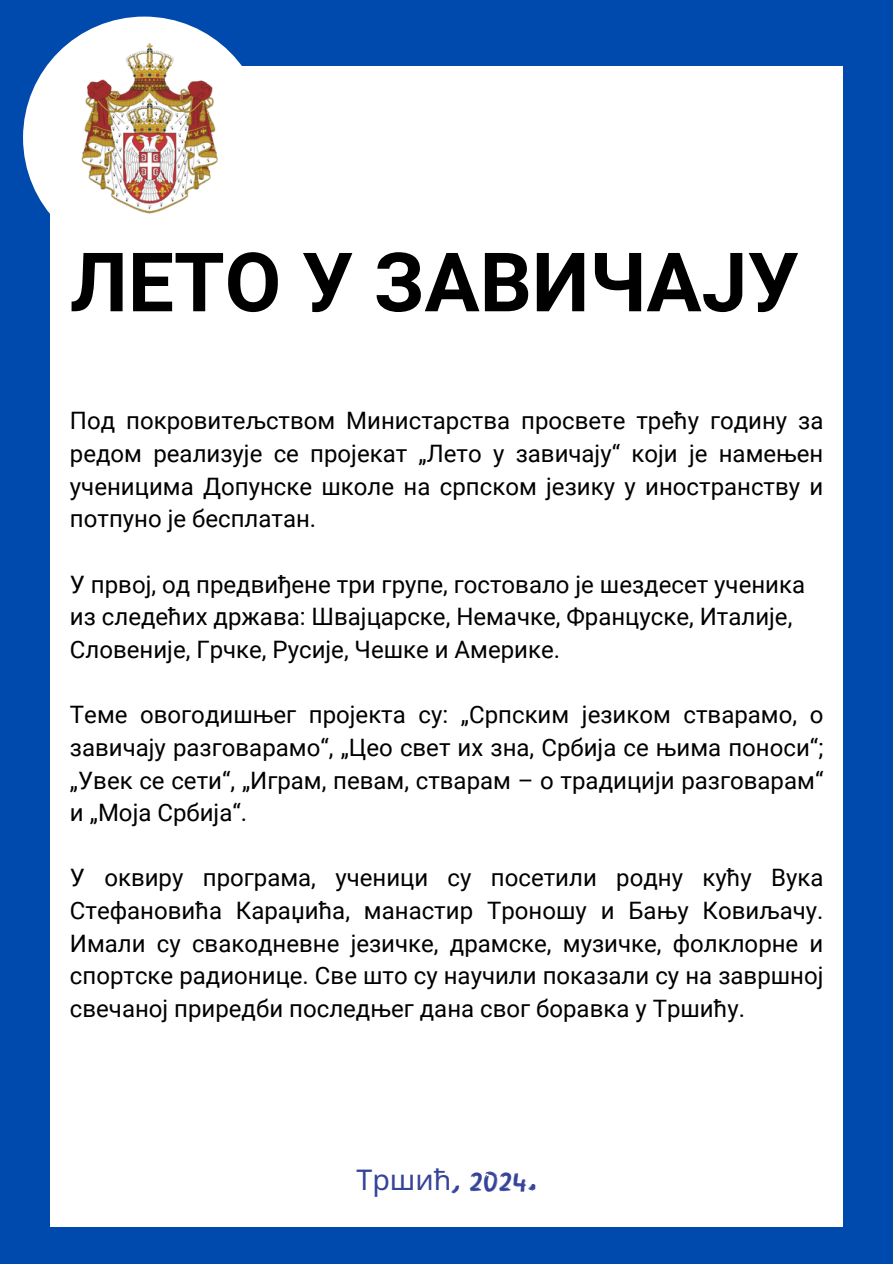
<style>
.page{position:relative;width:893px;height:1264px;background:#fff}
.page>*{position:absolute;margin:0;border:0;box-sizing:border-box;transform-origin:0 0}
.t1{font:700 81.9px "Roboto";color:#000}
.t2{font:28.5px "Finger Paint";color:#354398}
.t3{font:24px/32.7px "Roboto";color:#000;text-align:justify}
.s1{font-family:"Noto Sans"}
</style>
<div class="page">
<div style="left:0;top:0;width:892px;height:1263px;background:#004aad"></div>
<div style="left:51px;top:66px;width:791px;height:1160px;background:#fff"></div>
<img style="left:23px;top:16px;width:219px;height:243px">
<h1 class="t1" style="left:70px;top:235px;width:730px">ЛЕТО У ЗАВИЧАЈУ</h1>
<p class="t3" style="left:70px;top:405px;width:755px">Под покровитељством Министарства просвете трећу годину за редом реализује се пројекат „Лето у завичају“ који је намењен ученицима Допунске школе на српском језику у иностранству и потпуно је бесплатан.</p>
<p class="t3" style="left:70px;top:568px;width:736px;text-align:left">У првој, од предвиђене три групе, гостовало је шездесет ученика из следећих држава: Швајцарске, Немачке, Француске, Италије,<br>Словеније, Грчке, Русије, Чешке и Америке.</p>
<p class="t3" style="left:70px;top:698px;width:755px">Теме овогодишњег пројекта су: „Српским језиком стварамо, о завичају разговарамо“, „Цео свет их зна, Србија се њима поноси“; „Увек се сети“, „Играм, певам, стварам – о традицији разговарам“ и „Моја Србија“.</p>
<p class="t3" style="left:70px;top:861px;width:755px">У оквиру програма, ученици су посетили родну кућу Вука Стефановића Караџића, манастир Троношу и Бању Ковиљачу.<br>Имали су свакодневне језичке, драмске, музичке, фолклорне и спортске радионице. Све што су научили показали су на завршној свечаној приредби последњег дана свог боравка у Тршићу.</p>
<h2 class="t2" style="left:356px;top:1158px;width:182px"><span class="s1">Тршић</span>, 2024.</h2>
</div>
